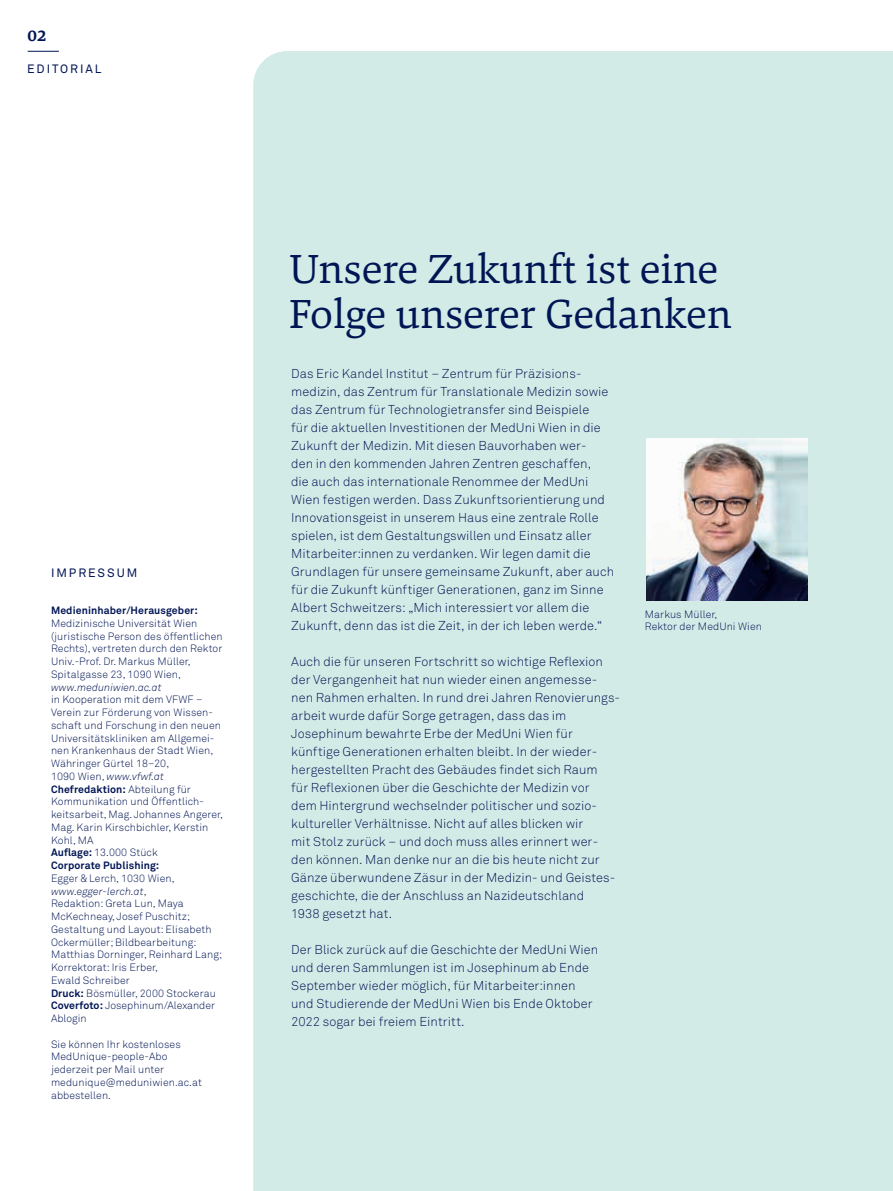
<style>
.page{position:relative;width:893px;height:1191px;background:#fff}
.page>*{position:absolute;margin:0;border:0;box-sizing:border-box;transform-origin:0 0}
.t1{font:42px/45px "Danton";color:#001554}
.t2{font:700 16.5px "Danton";color:#001554}
.t3{font:300 12.75px/18px "Akkurat Pro";letter-spacing:.005em;color:#001554}
.t4{font:12px "Akkurat Pro";letter-spacing:.16em;color:#001554}
.t5{font:300 10.5px/12.8px "Akkurat Pro";letter-spacing:.01em;color:#001554}
.t6{font:700 10.5px "Akkurat Pro";letter-spacing:.01em;color:#001554}
.t7{font:italic 300 10.5px "Akkurat Pro";letter-spacing:.01em;color:#001554}
.s1{font-style:italic}
.s2{font-weight:700}
</style>
<div class="page">
<div style="left:253px;top:51px;width:640px;height:1140px;background:#d3ebe6"></div>
<hr style="left:28px;top:51px;width:31px;height:1px;background:#001554">
<img style="left:646px;top:438px;width:162px;height:162px">
<p class="t2" style="left:28px;top:25px;width:21px">02</p>
<p class="t4" style="left:27px;top:62px;width:76px">EDITORIAL</p>
<p class="t4" style="left:51px;top:566px;width:88px">IMPRESSUM</p>
<p class="t6" style="left:51px;top:604px;width:148px">Medieninhaber/Herausgeber:</p>
<p class="t5" style="left:51px;top:616px;width:173px">Medizinische Universität Wien (juristische Person des öffentlichen Rechts), vertreten durch den Rektor Univ.-Prof. Dr. Markus Müller, Spitalgasse 23, 1090 Wien,</p>
<p class="t7" style="left:51px;top:680px;width:112px">www.meduniwien.ac.at</p>
<p class="t5" style="left:51px;top:693px;width:174px">in Kooperation mit dem VFWF –<br>Verein zur Förderung von Wissen&shy;schaft und Forschung in den neuen<br>Universitätskliniken am Allgemei&shy;nen Krankenhaus der Stadt Wien,<br>Währinger Gürtel 18–20,<br>1090 Wien, <span class="s1">www.vfwf.at<br></span><span class="s2">Chefredaktion:</span> Abteilung für<br>Kommunikation und Öffentlich&shy;keitsarbeit, Mag. Johannes Angerer,<br>Mag. Karin Kirschbichler, Kerstin<br>Kohl, MA<br><span class="s2">Auflage:</span> 13.000 Stück<br><span class="s2">Corporate Publishing:</span></p>
<p class="t5" style="left:51px;top:871px;width:173px">Egger &amp; Lerch, 1030 Wien, <span class="s1">www.egger-lerch.at</span>,<br>Redaktion: Greta Lun, Maya<br>McKechneay, Josef Puschitz;<br>Gestaltung und Layout: Elisabeth<br>Ockermüller; Bildbearbeitung:<br>Matthias Dorninger, Reinhard Lang;<br>Korrektorat: Iris Erber,<br>Ewald Schreiber<br><span class="s2">Druck:</span> Bösmüller, 2000 Stockerau<br><span class="s2">Coverfoto:</span> Josephinum/Alexander<br>Ablogin</p>
<p class="t5" style="left:51px;top:1037px;width:152px">Sie können Ihr kostenloses<br>MedUnique-people-Abo jederzeit per Mail unter medunique@meduniwien.ac.at abbestellen.</p>
<h1 class="t1" style="left:289px;top:246px;width:444px">Unsere Zukunft ist eine<br>Folge unserer Gedanken</h1>
<p class="t3" style="left:291px;top:365px;width:324px">Das Eric Kandel Institut – Zentrum für Präzisions&shy;medizin, das Zentrum für Translationale Medizin sowie das Zentrum für Technologietransfer sind Beispiele<br>für die aktuellen Investitionen der MedUni Wien in die Zukunft der Medizin. Mit diesen Bauvorhaben wer-<br>den in den kommenden Jahren Zentren geschaffen,<br>die auch das internationale Renommee der MedUni Wien festigen werden. Dass Zukunftsorientierung und Innovationsgeist in unserem Haus eine zentrale Rolle spielen, ist dem Gestaltungswillen und Einsatz aller Mitarbeiter:innen zu verdanken. Wir legen damit die Grundlagen für unsere gemeinsame Zukunft, aber auch für die Zukunft künftiger Generationen, ganz im Sinne Albert Schweitzers: „Mich interessiert vor allem die Zukunft, denn das ist die Zeit, in der ich leben werde.“</p>
<p class="t3" style="left:291px;top:653px;width:330px">Auch die für unseren Fortschritt so wichtige Reflexion der Vergangenheit hat nun wieder einen angemesse&shy;nen Rahmen erhalten. In rund drei Jahren Renovierungs&shy;arbeit wurde dafür Sorge getragen, dass das im Josephinum bewahrte Erbe der MedUni Wien für künftige Generationen erhalten bleibt. In der wieder&shy;hergestellten Pracht des Gebäudes findet sich Raum<br>für Reflexionen über die Geschichte der Medizin vor<br>dem Hintergrund wechselnder politischer und sozio&shy;kultureller Verhältnisse. Nicht auf alles blicken wir<br>mit Stolz zurück – und doch muss alles erinnert wer&shy;den können. Man denke nur an die bis heute nicht zur Gänze überwundene Zäsur in der Medizin- und Geistes&shy;geschichte, die der Anschluss an Nazideutschland<br>1938 gesetzt hat.</p>
<p class="t3" style="left:291px;top:941px;width:309px">Der Blick zurück auf die Geschichte der MedUni Wien und deren Sammlungen ist im Josephinum ab Ende September wieder möglich, für Mitarbeiter:innen und Studierende der MedUni Wien bis Ende Oktober 2022 sogar bei freiem Eintritt.</p>
<p class="t5" style="left:645px;top:607px;width:119px">Markus Müller,<br>Rektor der MedUni Wien</p>
</div>
